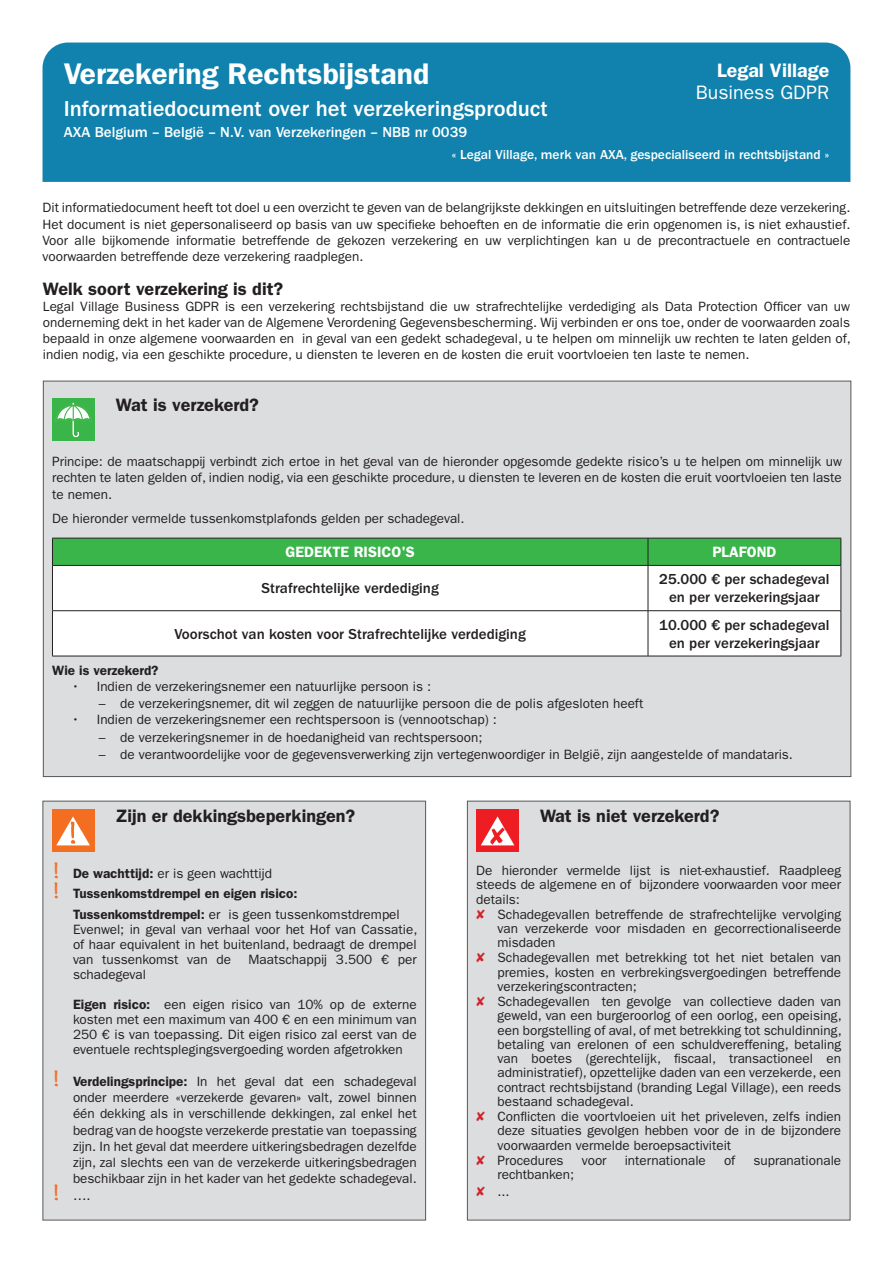
<style>
.page{position:relative;width:893px;height:1263px;background:#fff}
.page>*{position:absolute;margin:0;border:0;box-sizing:border-box;transform-origin:0 0}
.t1{font:600 30px "ITC Franklin Gothic Std";color:#fff}
.t2{font:500 22.5px "ITC Franklin Gothic Std";color:#fff}
.t3{font:600 19.5px "ITC Franklin Gothic Std";color:#fff}
.t4{font:19.5px "ITC Franklin Gothic Std";color:#fff}
.t5{font:600 18px "ITC Franklin Gothic Std";color:#231f20}
.t6{font:500 15px/18px "ITC Franklin Gothic Std";color:#231f20;text-align:center}
.t7{font:500 15px "ITC Franklin Gothic Std";color:#fff}
.t8{font:600 15px "ITC Franklin Gothic Std";color:#fff}
.t9{font:13.5px/16.2px "ITC Franklin Gothic Std";color:#231f20;text-align:justify}
.t10{font:500 13.5px "ITC Franklin Gothic Std";color:#fff}
.t11{font:600 13.5px "ITC Franklin Gothic Std";color:#231f20}
.s1{font-family:"Bradley Hand ITCTT Bold";font-size:28.5px;color:#f36e21}
.s2{font-weight:600}
.s3{font-family:"Bradley Hand ITCTT Bold";font-weight:400;font-size:28.5px;color:#f36e21}
.s4{color:#d1232a}
</style>
<div class="page">
<div style="left:43px;top:381px;width:808px;height:395px;background:#dcdddf"></div>
<div style="left:53px;top:566px;width:788px;height:90px;background:#fff"></div>
<svg style="left:52px;top:538px;width:790px;height:27px;background:#39af48"></svg>
<hr style="left:52px;top:565px;width:596px;height:1px;background:#231f20">
<hr style="left:52px;top:566px;width:1px;height:44px;background:#231f20">
<hr style="left:648px;top:565px;width:193px;height:1px;background:#231f20">
<hr style="left:648px;top:566px;width:1px;height:44px;background:#231f20">
<hr style="left:841px;top:566px;width:1px;height:44px;background:#231f20">
<hr style="left:52px;top:610px;width:596px;height:1px;background:#231f20">
<hr style="left:52px;top:611px;width:1px;height:45px;background:#231f20">
<hr style="left:648px;top:610px;width:193px;height:1px;background:#231f20">
<hr style="left:648px;top:611px;width:1px;height:45px;background:#231f20">
<hr style="left:841px;top:611px;width:1px;height:45px;background:#231f20">
<hr style="left:52px;top:656px;width:596px;height:1px;background:#231f20">
<hr style="left:648px;top:656px;width:193px;height:1px;background:#231f20">
<div style="left:52px;top:399px;width:43px;height:42px;background:#3ab54a"></div>
<svg style="left:55px;top:403px;width:37px;height:35px"></svg>
<div style="left:467px;top:801px;width:383px;height:419px;background:#dcdddf"></div>
<div style="left:476px;top:810px;width:43px;height:42px;background:#ee1d23"></div>
<svg style="left:481px;top:816px;width:33px;height:29px"></svg>
<div style="left:43px;top:801px;width:383px;height:419px;background:#dcdddf"></div>
<div style="left:52px;top:810px;width:42px;height:42px;background:#f36e21"></div>
<svg style="left:56px;top:816px;width:34px;height:29px"></svg>
<div style="left:43px;top:43px;width:807px;height:139px;background:#1082ad"></div>
<h1 class="t1" style="left:64px;top:56px;width:367px">Verzekering Rechtsbijstand</h1>
<h2 class="t2" style="left:64px;top:96px;width:485px">Informatiedocument over het verzekeringsproduct</h2>
<p class="t7" style="left:64px;top:124px;width:405px">AXA Belgium – België – N.V. van Verzekeringen – NBB nr 0039</p>
<p class="t10" style="left:452px;top:147px;width:379px">« Legal Village, merk van AXA, gespecialiseerd in rechtsbijstand »</p>
<h3 class="t3" style="left:717px;top:59px;width:114px">Legal Village</h3>
<h3 class="t4" style="left:696px;top:81px;width:135px">Business GDPR</h3>
<p class="t9" style="left:43px;top:200px;width:809px">Dit informatiedocument heeft tot doel u een overzicht te geven van de belangrijkste dekkingen en uitsluitingen betreffende deze verzekering.<br>Het document is niet gepersonaliseerd op basis van uw specifieke behoeften en de informatie die erin opgenomen is, is niet exhaustief.<br>Voor alle bijkomende informatie betreffende de gekozen verzekering en uw verplichtingen kan u de precontractuele en contractuele voorwaarden betreffende deze verzekering raadplegen.</p>
<h3 class="t5" style="left:43px;top:278px;width:242px">Welk soort verzekering is dit?</h3>
<p class="t9" style="left:43px;top:298px;width:809px">Legal Village Business GDPR is een verzekering rechtsbijstand die uw strafrechtelijke verdediging als Data Protection Officer van uw onderneming dekt in het kader van de Algemene Verordening Gegevensbescherming. Wij verbinden er ons toe, onder de voorwaarden zoals bepaald in onze algemene voorwaarden en in geval van een gedekt schadegeval, u te helpen om minnelijk uw rechten te laten gelden of, indien nodig, via een geschikte procedure, u diensten te leveren en de kosten die eruit voortvloeien ten laste te nemen.</p>
<h3 class="t5" style="left:116px;top:395px;width:145px">Wat is verzekerd?</h3>
<p class="t9" style="left:52px;top:454px;width:791px">Principe: de maatschappij verbindt zich ertoe in het geval van de hieronder opgesomde gedekte risico’s u te helpen om minnelijk uw rechten te laten gelden of, indien nodig, via een geschikte procedure, u diensten te leveren en de kosten die eruit voortvloeien ten laste te nemen.</p>
<p class="t9" style="left:52px;top:511px;width:414px">De hieronder vermelde tussenkomstplafonds gelden per schadegeval.</p>
<p class="t8" style="left:286px;top:543px;width:131px">GEDEKTE RISICO'S</p>
<p class="t8" style="left:712px;top:543px;width:66px">PLAFOND</p>
<p class="t6" style="left:262px;top:579px;width:179px">Strafrechtelijke verdediging</p>
<p class="t6" style="left:659px;top:570px;width:172px">25.000 € per schadegeval en per verzekeringsjaar</p>
<p class="t6" style="left:175px;top:625px;width:353px">Voorschot van kosten voor Strafrechtelijke verdediging</p>
<p class="t6" style="left:659px;top:616px;width:172px">10.000 € per schadegeval en per verzekeringsjaar</p>
<p class="t11" style="left:52px;top:662px;width:108px">Wie is verzekerd?</p>
<p class="t9" style="left:71px;top:679px;width:361px">• Indien de verzekeringsnemer een natuurlijke persoon is :</p>
<p class="t9" style="left:99px;top:696px;width:546px">– de verzekeringsnemer, dit wil zeggen de natuurlijke persoon die de polis afgesloten heeft</p>
<p class="t9" style="left:71px;top:712px;width:427px">• Indien de verzekeringsnemer een rechtspersoon is (vennootschap) :</p>
<p class="t9" style="left:99px;top:729px;width:385px">– de verzekeringsnemer in de hoedanigheid van rechtspersoon;</p>
<p class="t9" style="left:99px;top:746px;width:695px">– de verantwoordelijke voor de gegevensverwerking zijn vertegenwoordiger in België, zijn aangestelde of mandataris.</p>
<h3 class="t5" style="left:116px;top:805px;width:241px">Zijn er dekkingsbeperkingen?</h3>
<p class="t9" style="left:52px;top:865px;width:222px"><span class="s1">!</span> <span class="s2">De wachttijd:</span> er is geen wachttijd</p>
<p class="t11" style="left:52px;top:886px;width:247px"><span class="s3">!</span> Tussenkomstdrempel en eigen risico:</p>
<p class="t9" style="left:73px;top:906px;width:328px"><span class="s2">Tussenkomstdrempel:</span> er is geen tussenkomstdrempel</p>
<p class="t9" style="left:73px;top:922px;width:346px;line-height:15px">Evenwel; in geval van verhaal voor het Hof van Cassatie, of haar equivalent in het buitenland, bedraagt de drempel van tussenkomst van de</p>
<p class="t9" style="left:248px;top:951px;width:170px">Maatschappij 3.500 € per</p>
<p class="t9" style="left:73px;top:966px;width:75px">schadegeval</p>
<p class="t9" style="left:73px;top:997px;width:345px;line-height:15px"><span class="s2">Eigen risico:</span> een eigen risico van 10% op de externe kosten met een maximum van 400 € en een minimum van 250 € is van toepassing. Dit eigen risico zal eerst van de eventuele rechtsplegingsvergoeding worden afgetrokken</p>
<p class="t9" style="left:52px;top:1073px;width:366px"><span class="s1">!</span> <span class="s2">Verdelingsprincipe:</span> In het geval dat een schadegeval</p>
<p class="t9" style="left:73px;top:1089px;width:345px">onder meerdere «verzekerde gevaren» valt, zowel binnen</p>
<p class="t9" style="left:73px;top:1106px;width:345px">één dekking als in verschillende dekkingen, zal enkel het</p>
<p class="t9" style="left:73px;top:1122px;width:345px">bedrag van de hoogste verzekerde prestatie van toepassing</p>
<p class="t9" style="left:73px;top:1138px;width:345px">zijn. In het geval dat meerdere uitkeringsbedragen dezelfde</p>
<p class="t9" style="left:73px;top:1154px;width:345px">zijn, zal slechts een van de verzekerde uitkeringsbedragen</p>
<p class="t9" style="left:73px;top:1170px;width:345px">beschikbaar zijn in het kader van het gedekte schadegeval.</p>
<p class="t9" style="left:52px;top:1188px;width:40px"><span class="s1">!</span> ….</p>
<h3 class="t5" style="left:540px;top:805px;width:181px">Wat is niet verzekerd?</h3>
<p class="t9" style="left:476px;top:863px;width:366px">De hieronder vermelde lijst is niet-exhaustief. Raadpleeg</p>
<p class="t9" style="left:476px;top:877px;width:366px">steeds de algemene en of bijzondere voorwaarden voor meer</p>
<p class="t9" style="left:476px;top:891px;width:45px">details:</p>
<p class="t9" style="left:476px;top:906px;width:366px"><span class="s4">✘</span> Schadegevallen betreffende de strafrechtelijke vervolging</p>
<p class="t9" style="left:497px;top:920px;width:345px">van verzekerde voor misdaden en gecorrectionaliseerde</p>
<p class="t9" style="left:497px;top:935px;width:59px">misdaden</p>
<p class="t9" style="left:476px;top:950px;width:366px"><span class="s4">✘</span> Schadegevallen met betrekking tot het niet betalen van</p>
<p class="t9" style="left:497px;top:964px;width:345px">premies, kosten en verbrekingsvergoedingen betreffende</p>
<p class="t9" style="left:497px;top:978px;width:141px">verzekeringscontracten;</p>
<p class="t9" style="left:476px;top:993px;width:366px"><span class="s4">✘</span> Schadegevallen ten gevolge van collectieve daden van</p>
<p class="t9" style="left:497px;top:1008px;width:346px">geweld, van een burgeroorlog of een oorlog, een opeising,</p>
<p class="t9" style="left:497px;top:1022px;width:346px">een borgstelling of aval, of met betrekking tot schuldinning,</p>
<p class="t9" style="left:497px;top:1036px;width:345px">betaling van erelonen of een schuldvereffening, betaling</p>
<p class="t9" style="left:497px;top:1050px;width:345px">van boetes (gerechtelijk, fiscaal, transactioneel en</p>
<p class="t9" style="left:497px;top:1065px;width:345px">administratief), opzettelijke daden van een verzekerde, een</p>
<p class="t9" style="left:497px;top:1079px;width:345px">contract rechtsbijstand (branding Legal Village), een reeds</p>
<p class="t9" style="left:497px;top:1093px;width:138px">bestaand schadegeval.</p>
<p class="t9" style="left:476px;top:1108px;width:366px"><span class="s4">✘</span> Conflicten die voortvloeien uit het priveleven, zelfs indien</p>
<p class="t9" style="left:497px;top:1123px;width:345px">deze situaties gevolgen hebben voor de in de bijzondere</p>
<p class="t9" style="left:497px;top:1137px;width:235px">voorwaarden vermelde beroepsactiviteit</p>
<p class="t9" style="left:476px;top:1152px;width:89px"><span class="s4">✘</span> Procedures</p>
<p class="t9" style="left:582px;top:1152px;width:26px">voor</p>
<p class="t9" style="left:625px;top:1152px;width:83px">internationale</p>
<p class="t9" style="left:724px;top:1152px;width:13px">of</p>
<p class="t9" style="left:753px;top:1152px;width:89px">supranationale</p>
<p class="t9" style="left:476px;top:1166px;width:99px;line-height:17.1px;text-indent:21px">rechtbanken; <span class="s4">✘</span> ...</p>
</div>
